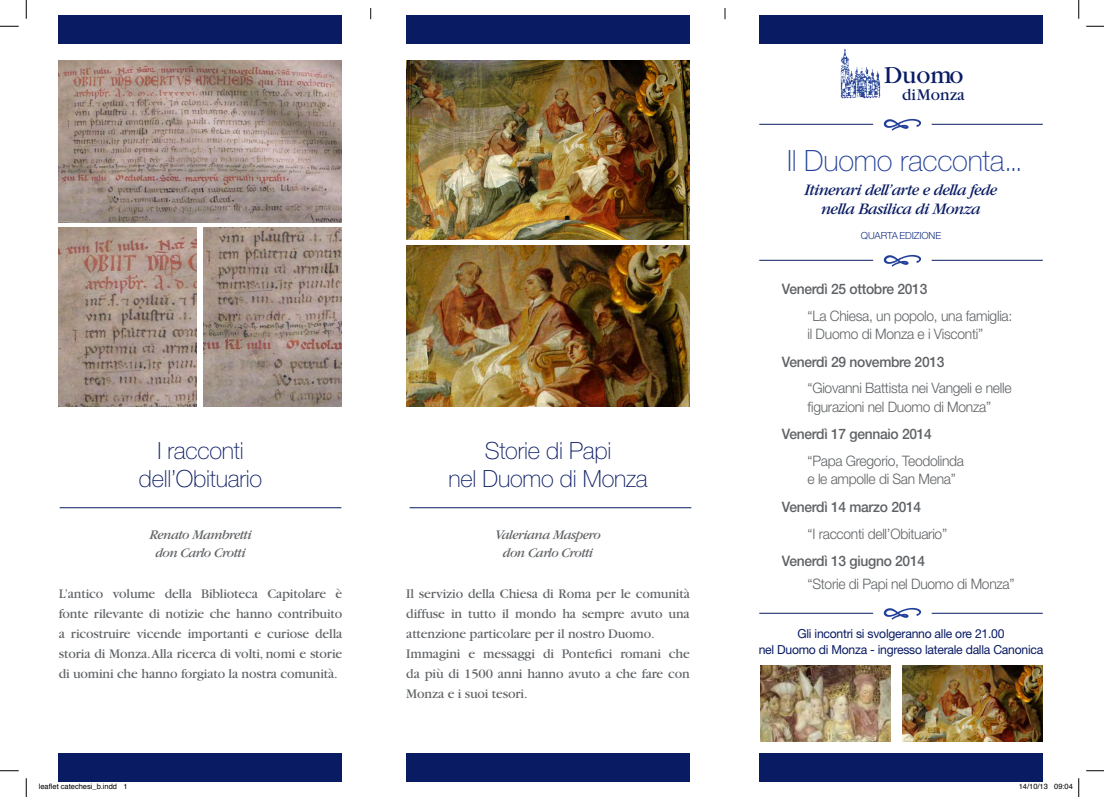
<style>
.page{position:relative;width:1105px;height:797px;background:#fff}
.page>*{position:absolute;margin:0;border:0;box-sizing:border-box;transform-origin:0 0}
.t1{font:100 29.38px "Helvetica Neue LT Std";letter-spacing:-.01em;color:#223f99}
.t2{font:25.62px "Garamond";color:#091b63}
.t3{font:100 23.62px/28.4px "Helvetica Neue LT Std";letter-spacing:-.01em;color:#091b63;text-align:center}
.t4{font:17.12px "Garamond";color:#091b63}
.t5{font:italic 16.75px/18.8px "Garamond";letter-spacing:-.04em;color:#091b63;text-align:center}
.t6{font:300 14.38px/18.5px "Helvetica Neue LT Std";letter-spacing:-.02em;color:#5f6265;scale:.96 1}
.t7{font:500 14.38px "Helvetica Neue LT Std";letter-spacing:-.02em;color:#5f6265;scale:.96 1}
.t8{font:13.75px/20px "Garamond";letter-spacing:-.01em;color:#5f6265;text-align:justify}
.t9{font:italic 13.75px/17.5px "Garamond";letter-spacing:-.04em;color:#5f6265;text-align:center}
.t10{font:12.38px/15.5px "Helvetica Neue LT Std";letter-spacing:-.02em;color:#091b63;text-align:center}
.t11{font:300 9.75px "Helvetica Neue LT Std";letter-spacing:-.01em;color:#183181}
.t12{font:7.5px "Helvetica";color:#000}
</style>
<div class="page">
<svg style="left:724px;top:9px;width:2px;height:10px"></svg>
<div style="left:58px;top:15px;width:284px;height:29px;background:#091b63"></div>
<div style="left:406px;top:15px;width:284px;height:29px;background:#091b63"></div>
<div style="left:759px;top:15px;width:284px;height:29px;background:#091b63"></div>
<div style="left:58px;top:753px;width:284px;height:29px;background:#091b63"></div>
<div style="left:406px;top:753px;width:284px;height:29px;background:#091b63"></div>
<div style="left:759px;top:753px;width:284px;height:29px;background:#091b63"></div>
<img style="left:406px;top:60px;width:284px;height:179px">
<img style="left:58px;top:60px;width:284px;height:163px">
<img style="left:58px;top:228px;width:138px;height:178px">
<img style="left:203px;top:228px;width:139px;height:178px">
<img style="left:406px;top:246px;width:284px;height:160px">
<hr style="left:60px;top:507px;width:281px;height:1px;background:#091b63">
<hr style="left:410px;top:507px;width:281px;height:1px;background:#091b63">
<img style="left:902px;top:665px;width:141px;height:76px">
<img style="left:760px;top:665px;width:131px;height:76px">
<hr style="left:759px;top:124px;width:114px;height:1px;background:#091b63">
<svg style="left:883px;top:119px;width:38px;height:12px"></svg>
<hr style="left:932px;top:124px;width:111px;height:1px;background:#091b63">
<hr style="left:759px;top:260px;width:114px;height:1px;background:#091b63">
<svg style="left:883px;top:255px;width:38px;height:12px"></svg>
<hr style="left:932px;top:260px;width:111px;height:1px;background:#091b63">
<hr style="left:759px;top:612px;width:114px;height:1px;background:#091b63">
<svg style="left:883px;top:608px;width:38px;height:11px"></svg>
<hr style="left:932px;top:612px;width:111px;height:1px;background:#091b63">
<img style="left:840px;top:48px;width:41px;height:51px">
<svg style="left:0;top:25px;width:19px;height:2px"></svg>
<svg style="left:1086px;top:25px;width:18px;height:2px"></svg>
<svg style="left:0;top:770px;width:19px;height:1px"></svg>
<svg style="left:1086px;top:770px;width:18px;height:1px"></svg>
<svg style="left:25px;top:0;width:2px;height:19px"></svg>
<svg style="left:25px;top:778px;width:2px;height:19px"></svg>
<svg style="left:1078px;top:0;width:1px;height:19px"></svg>
<svg style="left:1078px;top:778px;width:1px;height:19px"></svg>
<h2 class="t2" style="left:884px;top:61px;width:81px">Duomo</h2>
<p class="t4" style="left:902px;top:86px;width:64px">di Monza</p>
<h3 class="t3" style="left:139px;top:436px;width:125px">I racconti dell’Obituario</h3>
<p class="t9" style="left:149px;top:526px;width:104px">Renato Mambretti don Carlo Crotti</p>
<p class="t8" style="left:59px;top:584px;width:285px">L’antico volume della Biblioteca Capitolare è fonte rilevante di notizie che hanno contribuito a ricostruire vicende importanti e curiose della storia di Monza. Alla ricerca di volti, nomi e storie di uomini che hanno forgiato la nostra comunità.</p>
<h3 class="t3" style="left:448px;top:436px;width:201px">Storie di Papi<br>nel Duomo di Monza</h3>
<p class="t9" style="left:495px;top:526px;width:107px">Valeriana Maspero don Carlo Crotti</p>
<p class="t8" style="left:406px;top:584px;width:285px;text-align:left">Il servizio della Chiesa di Roma per le comunità diffuse in tutto il mondo ha sempre avuto una attenzione particolare per il nostro Duomo.<br>Immagini e messaggi di Pontefici romani che da più di 1500 anni hanno avuto a che fare con Monza e i suoi tesori.</p>
<h1 class="t1" style="left:787px;top:143px;width:237px">Il Duomo racconta...</h1>
<p class="t5" style="left:804px;top:181px;width:195px">Itinerari dell’arte e della fede nella Basilica di Monza</p>
<p class="t11" style="left:861px;top:229px;width:82px">QUARTA EDIZIONE</p>
<p class="t7" style="left:782px;top:280px;width:153px">Venerdì 25 ottobre 2013</p>
<p class="t6" style="left:807px;top:306px;width:215px">“La Chiesa, un popolo, una famiglia: il Duomo di Monza e i Visconti”</p>
<p class="t7" style="left:782px;top:353px;width:171px">Venerdì 29 novembre 2013</p>
<p class="t6" style="left:807px;top:378px;width:214px">“Giovanni Battista nei Vangeli e nelle figurazioni nel Duomo di Monza”</p>
<p class="t7" style="left:782px;top:425px;width:158px">Venerdì 17 gennaio 2014</p>
<p class="t6" style="left:807px;top:451px;width:165px">“Papa Gregorio, Teodolinda e le ampolle di San Mena”</p>
<p class="t7" style="left:782px;top:498px;width:147px">Venerdì 14 marzo 2014</p>
<p class="t6" style="left:807px;top:524px;width:147px">“I racconti dell’Obituario”</p>
<p class="t7" style="left:782px;top:552px;width:151px">Venerdì 13 giugno 2014</p>
<p class="t6" style="left:807px;top:574px;width:217px">“Storie di Papi nel Duomo di Monza”</p>
<p class="t10" style="left:759px;top:625px;width:286px">Gli incontri si svolgeranno alle ore 21.00<br>nel Duomo di Monza - ingresso laterale dalla Canonica</p>
<p class="t12" style="left:39px;top:783px;width:90px">leaflet catechesi_b.indd 1</p>
<p class="t12" style="left:1019px;top:783px;width:56px">14/10/13 09:04</p>
</div>
